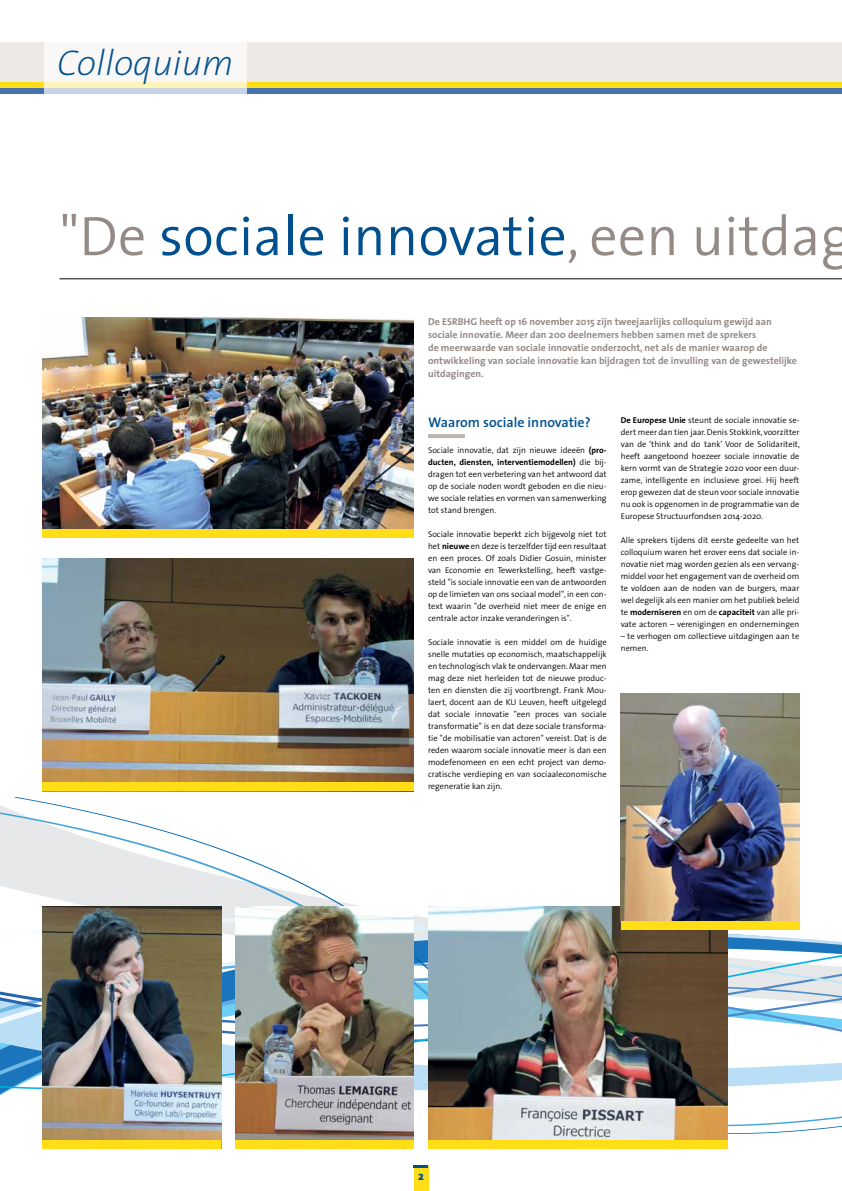
<style>
.page{position:relative;width:842px;height:1191px;background:#fff}
.page>*{position:absolute;margin:0;border:0;box-sizing:border-box;transform-origin:0 0}
.t1{font:300 56px "The Sans";letter-spacing:.005em;color:#00508f}
.t2{font:italic 200 36px "The Sans";color:#00508f}
.t3{font:600 14px "The Sans";color:#00508f}
.t4{font:800 12px "The Sans";color:#00508f}
.t5{font:700 10px/13px "The Sans";color:#948b86}
.t6{font:300 8.5px/12px "The Sans";color:#000;text-align:justify}
.s1{color:#948b86}
.s2{font-weight:700}
</style>
<div class="page">
<svg style="left:13px;top:797px;width:829px;height:336px"></svg>
<div style="left:414px;top:1165px;width:14px;height:26px;background:#ffde17"></div>
<hr style="left:414px;top:1165px;width:14px;height:3px;background:#00508f">
<div style="left:0;top:43px;width:842px;height:51px;background:#ece9e7"></div>
<div style="left:0;top:88px;width:842px;height:6px;background:#4672a9"></div>
<div style="left:0;top:82px;width:842px;height:6px;background:#ffde17"></div>
<svg style="left:44px;top:43px;width:203px;height:51px;fill:#f9f8f7"></svg>
<hr style="left:60px;top:278px;width:782px;height:1px;background:#000">
<hr style="left:428px;top:434px;width:37px;height:4px;background:#bcb6b1">
<img style="left:43px;top:317px;width:371px;height:212px">
<div style="left:43px;top:529px;width:371px;height:9px;background:#ffde17"></div>
<img style="left:235px;top:907px;width:179px;height:233px">
<div style="left:235px;top:1140px;width:179px;height:8px;background:#ffde17"></div>
<img style="left:43px;top:558px;width:371px;height:224px">
<div style="left:43px;top:782px;width:371px;height:9px;background:#ffde17"></div>
<img style="left:43px;top:907px;width:178px;height:233px">
<div style="left:43px;top:1140px;width:178px;height:8px;background:#ffde17"></div>
<img style="left:428px;top:907px;width:299px;height:233px">
<div style="left:428px;top:1140px;width:299px;height:8px;background:#ffde17"></div>
<img style="left:621px;top:693px;width:178px;height:228px">
<div style="left:621px;top:921px;width:178px;height:9px;background:#ffde17"></div>
<h2 class="t2" style="left:57px;top:33px;width:178px">Colloquium</h2>
<h1 class="t1" style="left:60px;top:190px;width:794px"><span class="s1">"De</span> sociale innovatie<span class="s1">, een uitdag</span></h1>
<p class="t5" style="left:428px;top:315px;width:370px">De ESRBHG heeft op 16 november 2015 zijn tweejaarlijks colloquium gewijd aan sociale innovatie. Meer dan 200 deelnemers hebben samen met de sprekers<br>de meerwaarde van sociale innovatie onderzocht, net als de manier waarop de ontwikkeling van sociale innovatie kan bijdragen tot de invulling van de gewestelijke uitdagingen.</p>
<h3 class="t3" style="left:428px;top:410px;width:164px">Waarom sociale innovatie?</h3>
<p class="t6" style="left:428px;top:444px;width:180px">Sociale innovatie, dat zijn nieuwe ideeën <span class="s2">(pro&shy;ducten, diensten, interventiemodellen)</span> die bij&shy;dragen tot een verbetering van het antwoord dat op de sociale noden wordt geboden en die nieu&shy;we sociale relaties en vormen van samenwerking tot stand brengen.</p>
<p class="t6" style="left:428px;top:528px;width:180px">Sociale innovatie beperkt zich bijgevolg niet tot het <span class="s2">nieuwe</span> en deze is terzelfder tijd een resultaat en een proces. Of zoals Didier Gosuin, minister van Economie en Tewerkstelling, heeft vastge&shy;steld "is sociale innovatie een van de antwoorden op de limieten van ons sociaal model", in een con&shy;text waarin "de overheid niet meer de enige en centrale actor inzake veranderingen is".</p>
<p class="t6" style="left:428px;top:636px;width:180px">Sociale innovatie is een middel om de huidige snelle mutaties op economisch, maatschappelijk en technologisch vlak te ondervangen.Maar men mag deze niet herleiden tot de nieuwe produc&shy;ten en diensten die zij voortbrengt. Frank Mou&shy;laert, docent aan de KU Leuven, heeft uitgelegd dat sociale innovatie "een proces van sociale transformatie" is en dat deze sociale transforma&shy;tie "de mobilisatie van actoren" vereist. Dat is de reden waarom sociale innovatie meer is dan een modefenomeen en een echt project van demo&shy;cratische verdieping en van sociaaleconomische regeneratie kan zijn.</p>
<p class="t6" style="left:621px;top:414px;width:181px"><span class="s2">De Europese Unie</span> steunt de sociale innovatie se&shy;dert meer dan tien jaar.Denis Stokkink, voorzitter van de ‘think and do tank’ Voor de Solidariteit, heeft aangetoond hoezeer sociale innovatie de kern vormt van de Strategie 2020 voor een duur&shy;zame, intelligente en inclusieve groei. Hij heeft erop gewezen dat de steun voor sociale innovatie nu ook is opgenomen in de programmatie van de Europese Structuurfondsen 2014-2020.</p>
<p class="t6" style="left:621px;top:534px;width:180px">Alle sprekers tijdens dit eerste gedeelte van het colloquium waren het erover eens dat sociale in&shy;novatie niet mag worden gezien als een vervang&shy;middel voor het engagement van de overheid om te voldoen aan de noden van de burgers, maar wel degelijk als een manier om het publiek beleid te <span class="s2">moderniseren</span> en om de <span class="s2">capaciteit</span> van alle pri&shy;vate actoren – verenigingen en ondernemingen</p>
<p class="t6" style="left:621px;top:630px;width:180px">– te verhogen om collectieve uitdagingen aan te nemen.</p>
<h3 class="t4" style="left:418px;top:1166px;width:7px">2</h3>
</div>
